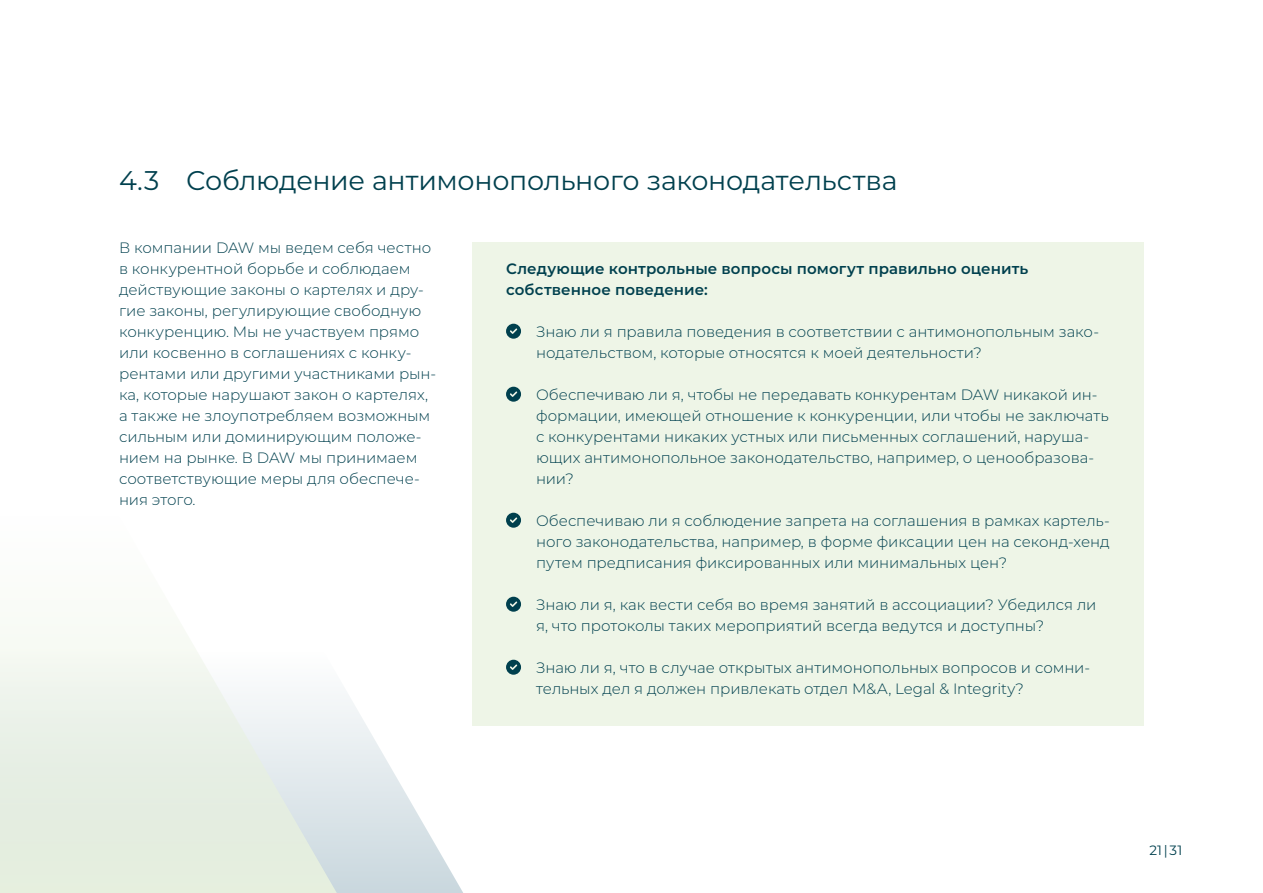
<style>
.page{position:relative;width:1263px;height:893px;background:#fff}
.page>*{position:absolute;margin:0;border:0;box-sizing:border-box;transform-origin:0 0}
.t1{font:27px "Montserrat";letter-spacing:-.01em;color:#00404e}
.t2{font:300 15px/21px "Montserrat";letter-spacing:-.005em;color:#00404e}
.t3{font:600 15px/21px "Montserrat";letter-spacing:.005em;color:#00404e}
.t4{font:13.5px "Montserrat";color:#00404e}
</style>
<div class="page">
<div style="left:472px;top:242px;width:672px;height:483px;background:#eef5e7"></div>
<svg style="left:506px;top:324px;width:15px;height:15px"></svg>
<svg style="left:506px;top:387px;width:15px;height:15px"></svg>
<svg style="left:506px;top:513px;width:15px;height:15px"></svg>
<svg style="left:506px;top:597px;width:15px;height:15px"></svg>
<svg style="left:506px;top:660px;width:15px;height:15px"></svg>
<svg style="left:339px;top:695px;width:147px;height:198px"></svg>
<svg style="left:0;top:637px;width:339px;height:256px;fill:#e6efe6"></svg>
<h1 class="t1" style="left:119px;top:162px;width:780px">4.3 Соблюдение антимонопольного законодательства</h1>
<p class="t2" style="left:119px;top:236px;width:319px">В компании DAW мы ведем себя честно в конкурентной борьбе и соблюдаем действующие законы о картелях и дру&shy;гие законы, регулирующие свободную конкуренцию. Мы не участвуем прямо или косвенно в соглашениях с конку&shy;рентами или другими участниками рын&shy;ка, которые нарушают закон о картелях, а также не злоупотребляем возможным сильным или доминирующим положе&shy;нием на рынке. В DAW мы принимаем соответствующие меры для обеспече&shy;ния этого.</p>
<p class="t3" style="left:506px;top:257px;width:524px">Следующие контрольные вопросы помогут правильно оценить собственное поведение:</p>
<p class="t2" style="left:536px;top:320px;width:565px">Знаю ли я правила поведения в соответствии с антимонопольным зако&shy;нодательством, которые относятся к моей деятельности?</p>
<p class="t2" style="left:536px;top:383px;width:574px">Обеспечиваю ли я, чтобы не передавать конкурентам DAW никакой ин&shy;формации, имеющей отношение к конкуренции, или чтобы не заключать с конкурентами никаких устных или письменных соглашений, наруша&shy;ющих антимонопольное законодательство, например, о ценообразова&shy;нии?</p>
<p class="t2" style="left:536px;top:509px;width:575px;text-align:justify">Обеспечиваю ли я соблюдение запрета на соглашения в рамках картель&shy;ного законодательства, например, в форме фиксации цен на секонд-хенд путем предписания фиксированных или минимальных цен?</p>
<p class="t2" style="left:536px;top:593px;width:562px">Знаю ли я, как вести себя во время занятий в ассоциации? Убедился ли я, что протоколы таких мероприятий всегда ведутся и доступны?</p>
<p class="t2" style="left:536px;top:656px;width:556px">Знаю ли я, что в случае открытых антимонопольных вопросов и сомни&shy;тельных дел я должен привлекать отдел M&amp;A, Legal &amp; Integrity?</p>
<p class="t4" style="left:1149px;top:841px;width:34px">21 | 31</p>
</div>
